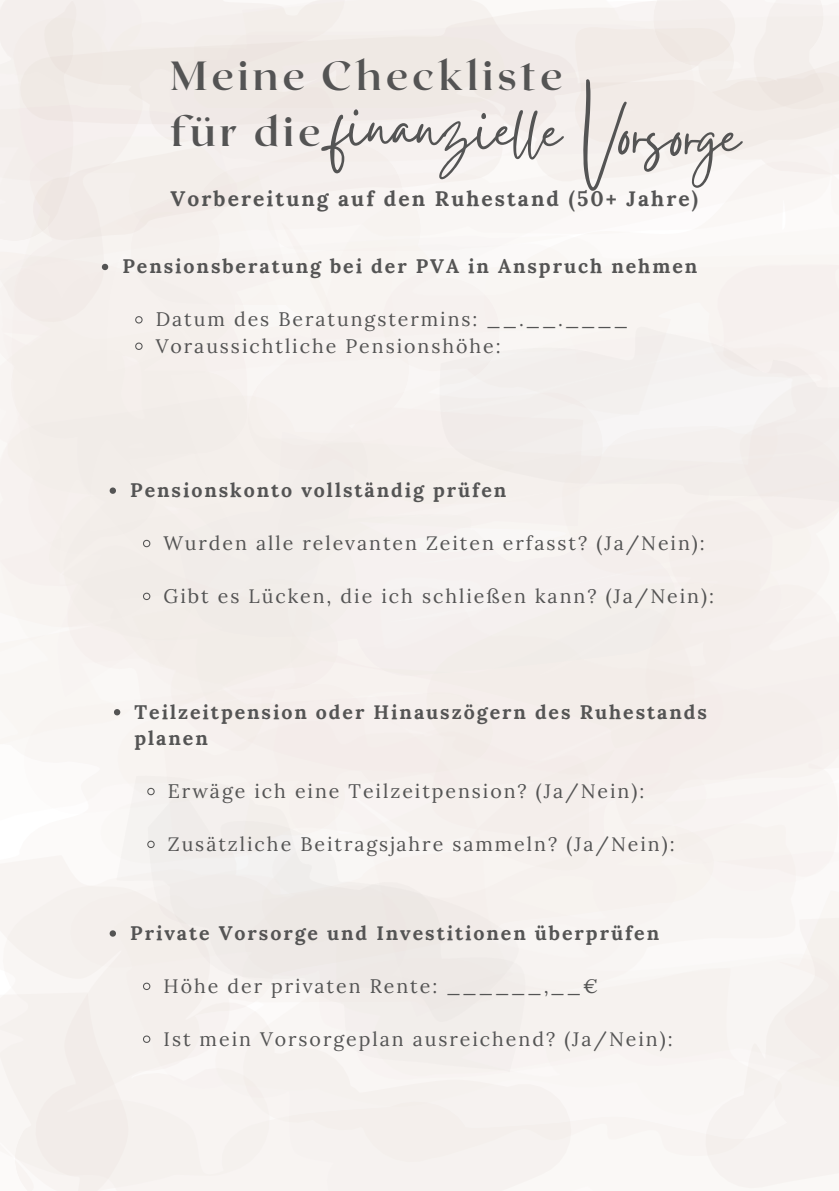
<style>
.page{position:relative;width:839px;height:1191px;background:#fff}
.page>*{position:absolute;margin:0;border:0;box-sizing:border-box;transform-origin:0 0}
.t1{font:82.8px "Gistesy";color:#545454}
.t2{font:700 40.6px/56px "Roxborough CF";letter-spacing:.1em;color:#545454}
.t3{font:700 21px "Lora";letter-spacing:.1em;color:#545454}
.t4{font:19.6px "Lora";letter-spacing:.1em;color:#545454}
.t5{font:700 19.6px/26.4px "Lora";letter-spacing:.1em;color:#545454}
</style>
<div class="page">
<div style="left:0;top:0;width:734px;height:657px;background:#f5f0ed"></div>
<div style="left:0;top:0;width:827px;height:259px;background:#f7f3f0"></div>
<div style="left:33px;top:0;width:805px;height:212px;background:#f2ece8"></div>
<div style="left:267px;top:108px;width:571px;height:143px;background:#f8f4f2"></div>
<div style="left:132px;top:578px;width:706px;height:313px;background:#f3eeeb"></div>
<div style="left:24px;top:683px;width:490px;height:334px;background:#f8f4f1"></div>
<div style="left:439px;top:326px;width:399px;height:177px;background:#f4f0ee"></div>
<div style="left:243px;top:958px;width:539px;height:204px;background:#faf8f6"></div>
<div style="left:164px;top:720px;width:425px;height:151px;background:#f5efec"></div>
<div style="left:0;top:823px;width:796px;height:319px;background:#f8f3f2"></div>
<div style="left:281px;top:223px;width:51px;height:95px;background:#f9f6f3"></div>
<div style="left:561px;top:426px;width:277px;height:451px;background:#f5efed"></div>
<div style="left:0;top:0;width:106px;height:97px;background:#f1e8e3"></div>
<div style="left:0;top:0;width:76px;height:241px;background:#f3ebea"></div>
<div style="left:653px;top:0;width:170px;height:111px;background:#f3ede9"></div>
<div style="left:0;top:855px;width:571px;height:336px;background:#f5f1ee"></div>
<div style="left:705px;top:915px;width:133px;height:273px;background:#f6f2f0"></div>
<div style="left:753px;top:0;width:85px;height:109px;background:#f3eeeb"></div>
<svg style="left:102px;top:264px;width:6px;height:6px"></svg>
<svg style="left:135px;top:316px;width:8px;height:8px"></svg>
<svg style="left:135px;top:342px;width:8px;height:8px"></svg>
<svg style="left:110px;top:488px;width:6px;height:6px"></svg>
<svg style="left:143px;top:539px;width:8px;height:9px"></svg>
<svg style="left:143px;top:592px;width:8px;height:9px"></svg>
<svg style="left:114px;top:709px;width:6px;height:6px"></svg>
<svg style="left:147px;top:787px;width:8px;height:9px"></svg>
<svg style="left:147px;top:840px;width:8px;height:9px"></svg>
<svg style="left:110px;top:930px;width:6px;height:7px"></svg>
<svg style="left:143px;top:982px;width:8px;height:8px"></svg>
<svg style="left:143px;top:1035px;width:8px;height:8px"></svg>
<h2 class="t2" style="left:170px;top:45px;width:393px">Meine Checkliste für die</h2>
<h1 class="t1" style="left:335px;top:66px;width:408px;rotate:2deg">finanzielle Vorsorge</h1>
<h3 class="t3" style="left:170px;top:185px;width:529px">Vorbereitung auf den Ruhestand (50+ Jahre)</h3>
<p class="t5" style="left:122px;top:253px;width:576px">Pensionsberatung bei der PVA in Anspruch nehmen</p>
<p class="t4" style="left:156px;top:306px;width:473px">Datum des Beratungstermins: __.__.____</p>
<p class="t4" style="left:156px;top:333px;width:346px">Voraussichtliche Pensionshöhe:</p>
<p class="t5" style="left:130px;top:477px;width:377px">Pensionskonto vollständig prüfen</p>
<p class="t4" style="left:163px;top:530px;width:542px">Wurden alle relevanten Zeiten erfasst? (Ja/Nein):</p>
<p class="t4" style="left:163px;top:583px;width:552px">Gibt es Lücken, die ich schließen kann? (Ja/Nein):</p>
<p class="t5" style="left:134px;top:698px;width:574px">Teilzeitpension oder Hinauszögern des Ruhestands planen</p>
<p class="t4" style="left:168px;top:778px;width:478px">Erwäge ich eine Teilzeitpension? (Ja/Nein):</p>
<p class="t4" style="left:168px;top:831px;width:508px">Zusätzliche Beitragsjahre sammeln? (Ja/Nein):</p>
<p class="t5" style="left:130px;top:919px;width:530px">Private Vorsorge und Investitionen überprüfen</p>
<p class="t4" style="left:163px;top:973px;width:436px">Höhe der privaten Rente: ______,__€</p>
<p class="t4" style="left:163px;top:1026px;width:510px">Ist mein Vorsorgeplan ausreichend? (Ja/Nein):</p>
</div>
